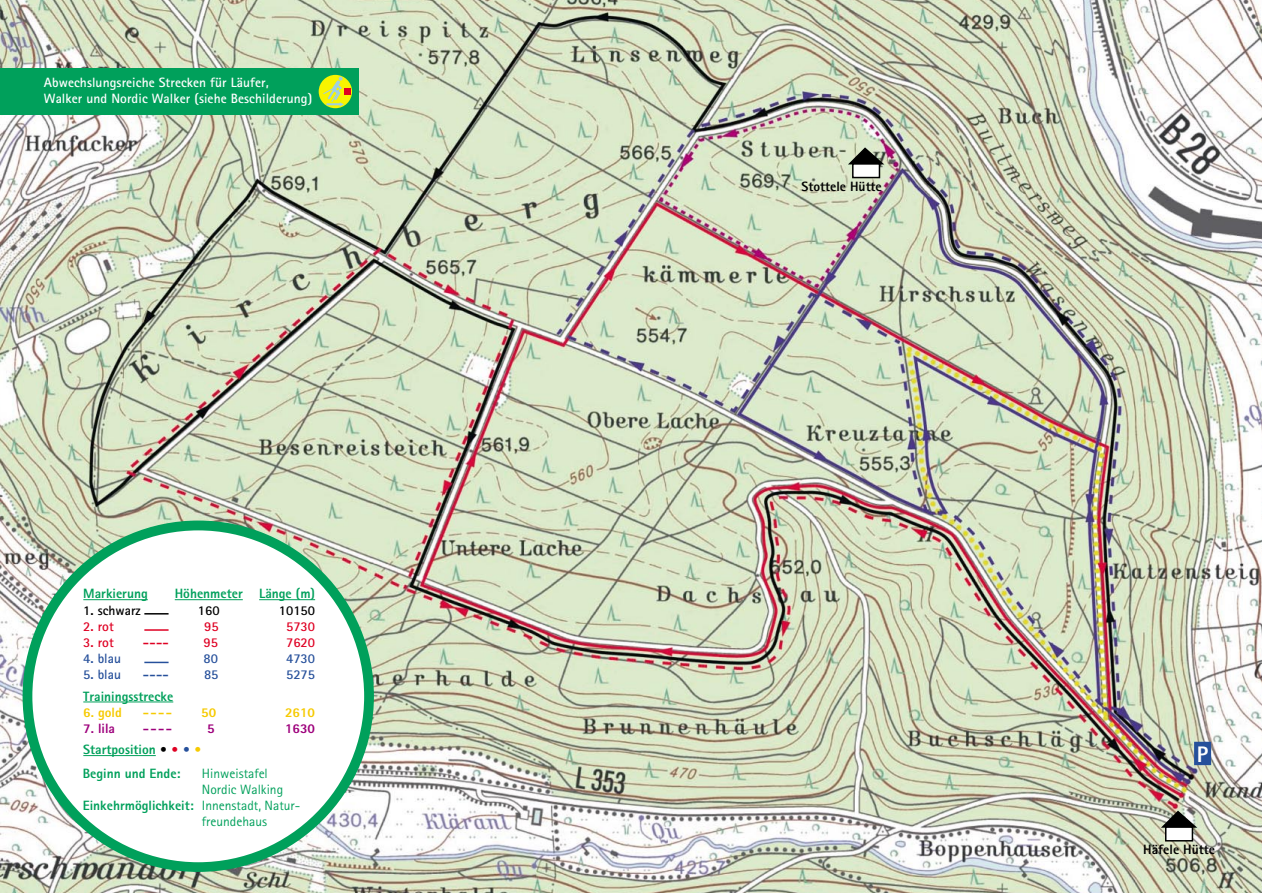
<style>
.page{position:relative;width:1262px;height:893px;background:#fff}
.page>*{position:absolute;margin:0;border:0;box-sizing:border-box;transform-origin:0 0}
.t1{font:800 22.5px "Rotis Sans Serif";color:#fff}
.t2{font:800 13.5px/23.4px "Rotis Sans Serif";color:#00a05b}
.t3{font:700 13.5px/16.2px "Rotis Sans Serif";letter-spacing:.005em;color:#fff}
.t4{font:13.5px "Rotis Sans Serif";color:#00a05b}
.t5{font:800 13.5px "Rotis Sans Serif";color:#000}
.t6{font:700 13.5px "Rotis Sans Serif";color:#26509b}
.t7{font:700 13.5px "Rotis Sans Serif";color:#df0023}
.t8{font:700 13.5px "Rotis Sans Serif";color:#000}
.t9{font:800 13.5px "Rotis Sans Serif";color:#f6ca00}
.t10{font:800 13.5px "Rotis Sans Serif";color:#9e007c}
.t11{font:800 13.5px "Rotis Sans Serif";color:#df0023}
.t12{font:800 13.5px "Rotis Sans Serif";color:#26509b}
.s1{color:#000}
.s2{color:#df0023}
.s3{color:#26509b}
.s4{color:#f6ca00}
.s5{font-weight:400}
</style>
<div class="page">
<img style="left:0;top:0;width:1261px;height:892px">
<div style="left:1194px;top:742px;width:16px;height:22px;background:#26509b"></div>
<div style="left:1194px;top:741px;width:17px;height:24px;border:2px solid #26509b"></div>
<div style="left:1165px;top:826px;width:27px;height:14px;background:#fff"></div>
<div style="left:1165px;top:826px;width:28px;height:15px;border:2px solid #000"></div>
<svg style="left:1160px;top:810px;width:37px;height:17px"></svg>
<div style="left:852px;top:164px;width:27px;height:13px;background:#fff"></div>
<div style="left:852px;top:163px;width:28px;height:15px;border:2px solid #000"></div>
<svg style="left:848px;top:147px;width:36px;height:17px"></svg>
<div style="left:0;top:68px;width:358px;height:47px;background:#00a05b"></div>
<div style="left:23px;top:520px;width:351px;height:351px;background:#00a05b;border-radius:50%"></div>
<div style="left:32px;top:530px;width:332px;height:332px;background:#fff;border-radius:50%"></div>
<hr style="left:83px;top:599px;width:65px;height:1px;background:#00a05b">
<hr style="left:175px;top:599px;width:68px;height:1px;background:#00a05b">
<hr style="left:259px;top:599px;width:56px;height:1px;background:#00a05b">
<hr style="left:83px;top:701px;width:90px;height:1px;background:#00a05b">
<hr style="left:83px;top:755px;width:73px;height:1px;background:#00a05b">
<hr style="left:144px;top:661px;width:25px;height:2px;background:#26509b">
<svg style="left:144px;top:629px;width:25px;height:1px"></svg>
<svg style="left:144px;top:613px;width:25px;height:1px"></svg>
<div style="left:319px;top:75px;width:33px;height:33px;background:#f8f400;border-radius:50%"></div>
<div style="left:344px;top:88px;width:7px;height:7px;background:#df0023"></div>
<svg style="left:323px;top:77px;width:21px;height:29px"></svg>
<p class="t3" style="left:44px;top:75px;width:270px">Abwechslungsreiche Strecken für Läufer,<br>Walker und Nordic Walker (siehe Beschilderung)</p>
<p class="t2" style="left:83px;top:583px;width:66px">Markierung</p>
<p class="t2" style="left:175px;top:583px;width:142px">Höhenmeter Länge (m)</p>
<p class="t8" style="left:83px;top:605px;width:59px">1. schwarz</p>
<p class="t8" style="left:198px;top:605px;width:23px">160</p>
<p class="t8" style="left:279px;top:605px;width:38px">10150</p>
<p class="t7" style="left:83px;top:621px;width:32px">2. rot</p>
<p class="t7" style="left:204px;top:621px;width:16px">95</p>
<p class="t7" style="left:286px;top:621px;width:30px">5730</p>
<p class="t7" style="left:83px;top:637px;width:32px">3. rot</p>
<p class="t11" style="left:143px;top:637px;width:28px">----</p>
<p class="t7" style="left:203px;top:637px;width:16px">95</p>
<p class="t7" style="left:286px;top:637px;width:30px">7620</p>
<p class="t6" style="left:83px;top:654px;width:39px">4. blau</p>
<p class="t6" style="left:203px;top:654px;width:16px">80</p>
<p class="t6" style="left:286px;top:654px;width:30px">4730</p>
<p class="t6" style="left:83px;top:670px;width:39px">5. blau</p>
<p class="t12" style="left:143px;top:670px;width:28px">----</p>
<p class="t6" style="left:204px;top:670px;width:16px">85</p>
<p class="t6" style="left:286px;top:670px;width:30px">5275</p>
<p class="t2" style="left:83px;top:685px;width:91px">Trainingsstrecke</p>
<p class="t9" style="left:83px;top:707px;width:40px">6. gold</p>
<p class="t9" style="left:143px;top:707px;width:31px">----</p>
<p class="t9" style="left:201px;top:707px;width:17px">50</p>
<p class="t9" style="left:285px;top:707px;width:32px">2610</p>
<p class="t10" style="left:83px;top:723px;width:33px">7. lila</p>
<p class="t10" style="left:143px;top:723px;width:31px">----</p>
<p class="t10" style="left:207px;top:723px;width:9px">5</p>
<p class="t10" style="left:285px;top:723px;width:32px">1630</p>
<p class="t2" style="left:83px;top:739px;width:120px">Startposition <span class="s1">•</span> <span class="s2">•</span> <span class="s3">•</span> <span class="s4">•<br></span>Beginn und Ende:</p>
<p class="t4" style="left:202px;top:768px;width:67px">Hinweistafel</p>
<p class="t4" style="left:202px;top:784px;width:83px">Nordic Walking</p>
<p class="t2" style="left:83px;top:795px;width:219px">Einkehrmöglichkeit: <span class="s5">Innenstadt, Natur-</span></p>
<p class="t4" style="left:202px;top:816px;width:67px">freundehaus</p>
<p class="t5" style="left:801px;top:181px;width:82px">Stottele Hütte</p>
<h1 class="t1" style="left:1197px;top:746px;width:13px">P</h1>
<p class="t5" style="left:1143px;top:844px;width:73px">Häfele Hütte</p>
</div>
